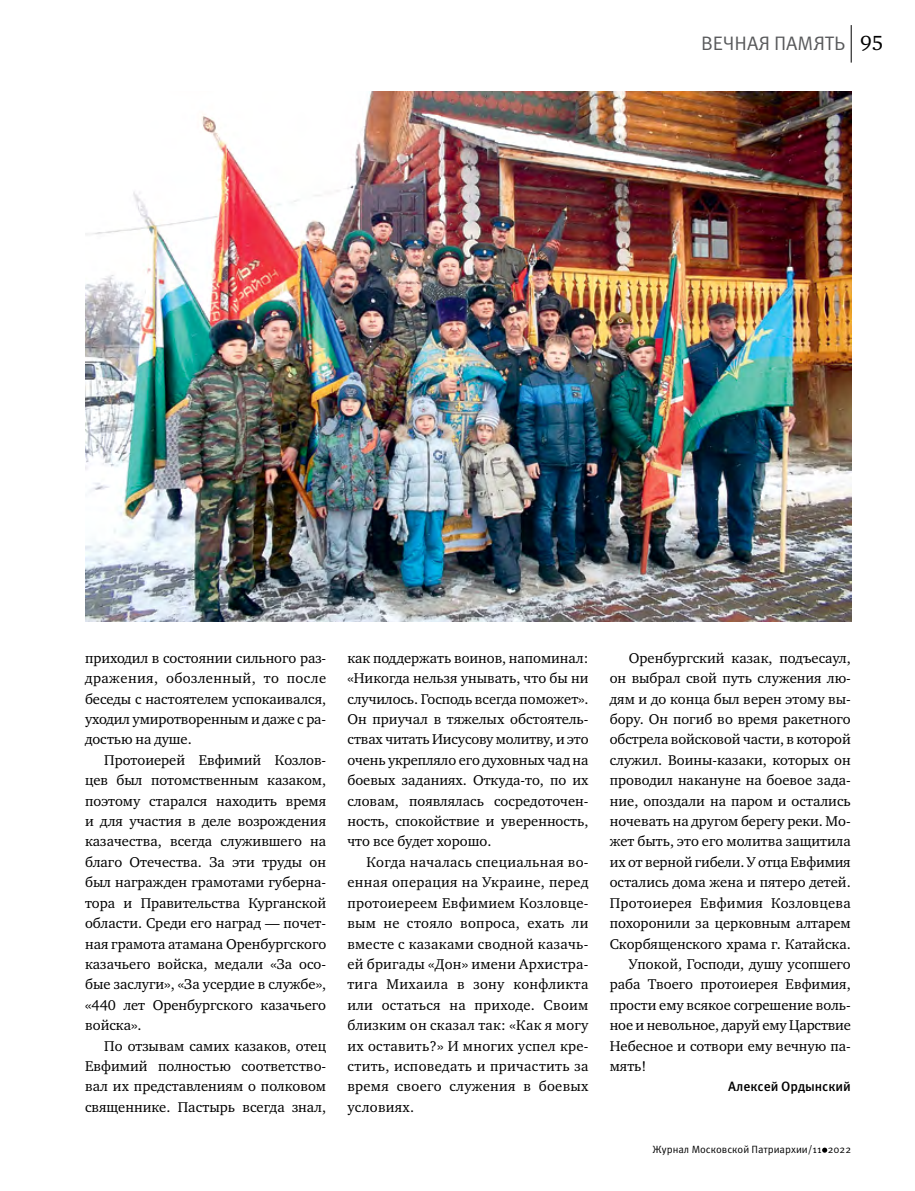
<style>
.page{position:relative;width:915px;height:1191px;background:#fff}
.page>*{position:absolute;margin:0;border:0;box-sizing:border-box;transform-origin:0 0}
.t1{font:21px "Charter ITC";color:#000}
.t2{font:19.5px "Meta Pro";letter-spacing:-.005em;color:#58595b}
.t3{font:14.55px/20.4px "Charter ITC";color:#000;text-align:justify}
.t4{font:14.55px "Charter ITC";letter-spacing:.02em;color:#000}
.t5{font:500 13.5px "Meta Pro";letter-spacing:-.005em;color:#000}
.t6{font:10.5px "Meta Pro";color:#000}
</style>
<div class="page">
<hr style="left:850px;top:25px;width:1px;height:38px;background:#000">
<svg style="left:822px;top:1147px;width:5px;height:5px"></svg>
<img style="left:85px;top:91px;width:765px;height:531px">
<h2 class="t2" style="left:701px;top:31px;width:145px">ВЕЧНАЯ ПАМЯТЬ</h2>
<h1 class="t1" style="left:859px;top:30px;width:25px">95</h1>
<p class="t3" style="left:85px;top:647px;width:242px">приходил в состоянии сильного раз&shy;дражения, обозленный, то после беседы с настоятелем успокаивался, уходил умиротворенным и даже с ра&shy;достью на душе.</p>
<p class="t3" style="left:85px;top:749px;width:242px;text-indent:19px">Протоиерей Евфимий Козлов&shy;цев был потомственным казаком, поэтому старался находить время и для участия в деле возрождения казачества, всегда служившего на благо Отечества. За эти труды он был награжден грамотами губерна&shy;тора и Правительства Курганской области. Среди его наград — почет&shy;ная грамота атамана Оренбургского казачьего войска, медали «За осо&shy;бые заслуги», «За усердие в службе», «440 лет Оренбургского казачьего войска».</p>
<p class="t3" style="left:85px;top:1035px;width:242px;text-indent:19px">По отзывам самих казаков, отец Евфимий полностью соответство&shy;вал их представлениям о полковом священнике. Пастырь всегда знал,</p>
<p class="t3" style="left:347px;top:647px;width:242px">как поддержать воинов, напоминал: «Никогда нельзя унывать, что бы ни случилось. Господь всегда поможет».<br>Он приучал в тяжелых обстоятель&shy;ствах читать Иисусову молитву, и это очень укрепляло его духовных чад на боевых заданиях. Откуда-то, по их словам, появлялась сосредоточен&shy;ность, спокойствие и уверенность, что все будет хорошо.</p>
<p class="t3" style="left:347px;top:851px;width:242px;text-indent:19px">Когда началась специальная во&shy;енная операция на Украине, перед протоиереем Евфимием Козловце&shy;вым не стояло вопроса, ехать ли вместе с казаками сводной казачь&shy;ей бригады «Дон» имени Архистра&shy;тига Михаила в зону конфликта или остаться на приходе. Своим близким он сказал так: «Как я могу их оставить?» И многих успел кре&shy;стить, исповедать и причастить за время своего служения в боевых условиях.</p>
<p class="t3" style="left:628px;top:647px;width:223px">Оренбургский казак, подъесаул,</p>
<p class="t3" style="left:609px;top:668px;width:242px">он выбрал свой путь служения лю-</p>
<p class="t3" style="left:609px;top:688px;width:242px">дям и до конца был верен этому вы-</p>
<p class="t3" style="left:609px;top:709px;width:242px">бору. Он погиб во время ракетного</p>
<p class="t3" style="left:609px;top:729px;width:242px">обстрела войсковой части, в которой</p>
<p class="t3" style="left:609px;top:749px;width:242px">служил. Воины-казаки, которых он</p>
<p class="t3" style="left:609px;top:770px;width:242px">проводил накануне на боевое зада-</p>
<p class="t3" style="left:609px;top:790px;width:242px">ние, опоздали на паром и остались</p>
<p class="t3" style="left:609px;top:811px;width:242px">ночевать на другом берегу реки. Мо-</p>
<p class="t3" style="left:609px;top:831px;width:242px">жет быть, это его молитва защитила</p>
<p class="t3" style="left:609px;top:851px;width:242px">их от верной гибели. У отца Евфимия</p>
<p class="t3" style="left:609px;top:872px;width:242px">остались дома жена и пятеро детей.</p>
<p class="t4" style="left:609px;top:893px;width:242px">Протоиерея Евфимия Козловцева</p>
<p class="t3" style="left:609px;top:913px;width:242px">похоронили за церковным алтарем</p>
<p class="t3" style="left:609px;top:933px;width:242px">Скорбященского храма г. Катайска.</p>
<p class="t3" style="left:628px;top:953px;width:223px">Упокой, Господи, душу усопшего</p>
<p class="t3" style="left:609px;top:974px;width:242px">раба Твоего протоиерея Евфимия,</p>
<p class="t3" style="left:609px;top:994px;width:242px">прости ему всякое согрешение воль-</p>
<p class="t3" style="left:609px;top:1015px;width:242px">ное и невольное, даруй ему Царствие</p>
<p class="t3" style="left:609px;top:1035px;width:242px">Небесное и сотвори ему вечную па-</p>
<p class="t3" style="left:609px;top:1055px;width:38px">мять!</p>
<p class="t5" style="left:728px;top:1078px;width:124px">Алексей Ордынский</p>
<p class="t6" style="left:652px;top:1142px;width:200px">Журнал Московской Патриархии/11 2022</p>
</div>
